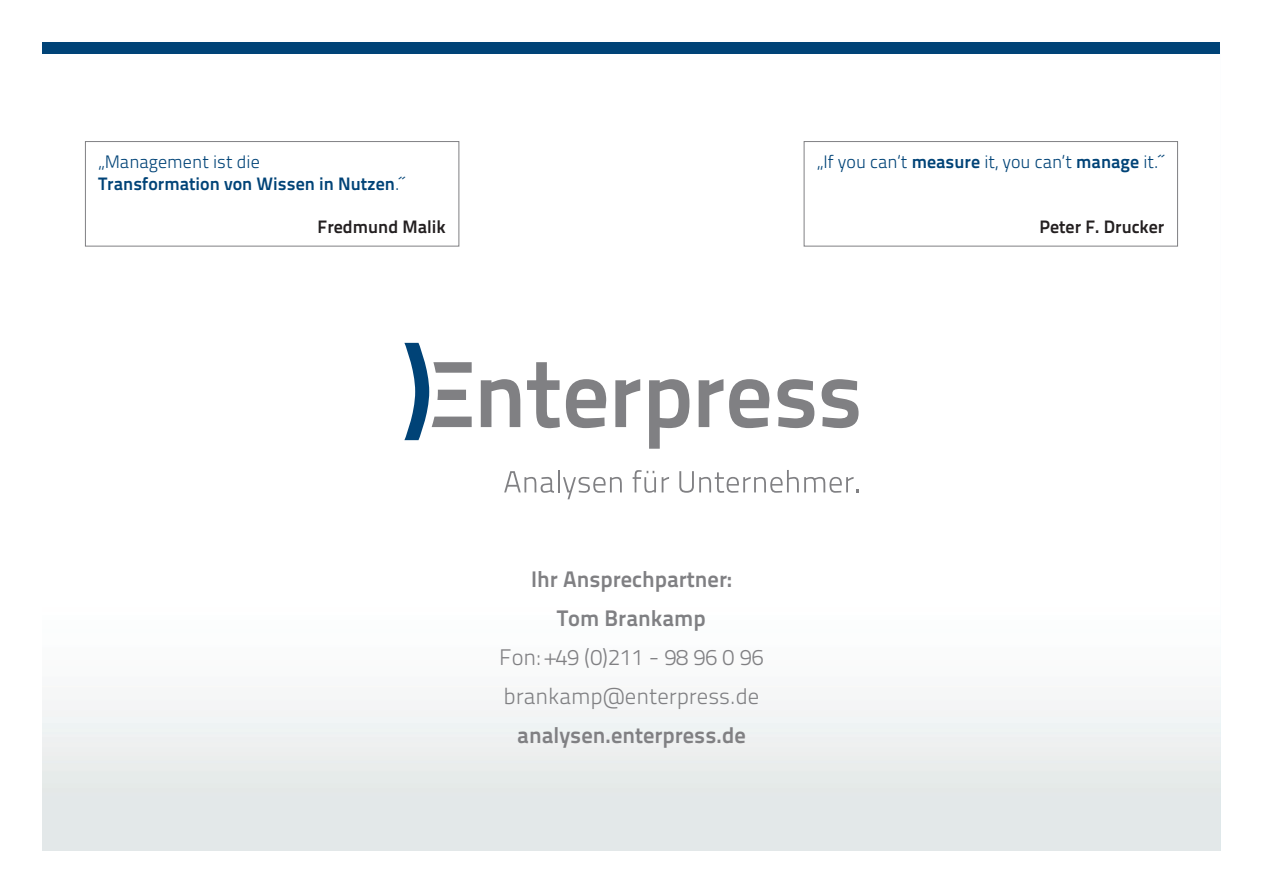
<style>
.page{position:relative;width:1263px;height:893px;background:#fff}
.page>*{position:absolute;margin:0;border:0;box-sizing:border-box;transform-origin:0 0}
.t1{font:700 22.5px/39px "Titillium Text 22 L";color:#808083;text-align:center}
.t2{font:300 22.5px/39px "Titillium Text 22 L";color:#808083}
.t3{font:700 18px/21.6px "Titillium Text 22 L";color:#004377}
.t4{font:300 18px "Titillium Text 22 L";color:#004377}
.t5{font:700 18px "Titillium Text 22 L";color:#231f20}
.s1{font-weight:300}
.s2{font-weight:700}
</style>
<div class="page">
<div style="left:43px;top:43px;width:1177px;height:11px;background:#004377"></div>
<svg style="left:481px;top:379px;width:39px;height:48px"></svg>
<svg style="left:527px;top:362px;width:33px;height:66px"></svg>
<svg style="left:566px;top:379px;width:40px;height:49px"></svg>
<svg style="left:615px;top:379px;width:25px;height:48px"></svg>
<svg style="left:649px;top:379px;width:40px;height:70px"></svg>
<svg style="left:699px;top:379px;width:24px;height:48px"></svg>
<svg style="left:729px;top:379px;width:40px;height:49px"></svg>
<svg style="left:777px;top:379px;width:37px;height:49px"></svg>
<svg style="left:822px;top:379px;width:36px;height:49px"></svg>
<svg style="left:404px;top:343px;width:68px;height:97px"></svg>
<svg style="left:504px;top:470px;width:118px;height:29px"></svg>
<svg style="left:633px;top:470px;width:23px;height:23px"></svg>
<svg style="left:662px;top:477px;width:7px;height:15px"></svg>
<svg style="left:679px;top:470px;width:179px;height:23px"></svg>
<div style="left:85px;top:141px;width:374px;height:105px;border:1px solid #808083"></div>
<div style="left:804px;top:141px;width:374px;height:105px;border:1px solid #808083"></div>
<p class="t3" style="left:99px;top:150px;width:307px"><span class="s1">„Management ist die<br></span>Transformation von Wissen in Nutzen<span class="s1">.̋</span></p>
<p class="t5" style="left:318px;top:213px;width:130px">Fredmund Malik</p>
<p class="t4" style="left:817px;top:149px;width:347px">„If you can‘t <span class="s2">measure</span> it, you can‘t <span class="s2">manage</span> it.̋</p>
<p class="t5" style="left:1039px;top:213px;width:127px">Peter F. Drucker</p>
<p class="t1" style="left:531px;top:558px;width:202px">Ihr Ansprechpartner:<br>Tom Brankamp</p>
<p class="t2" style="left:499px;top:636px;width:266px">Fon: +49 (0)211 - 98 96 0 96 brankamp@enterpress.de</p>
<p class="t1" style="left:517px;top:714px;width:230px">analysen.enterpress.de</p>
</div>
